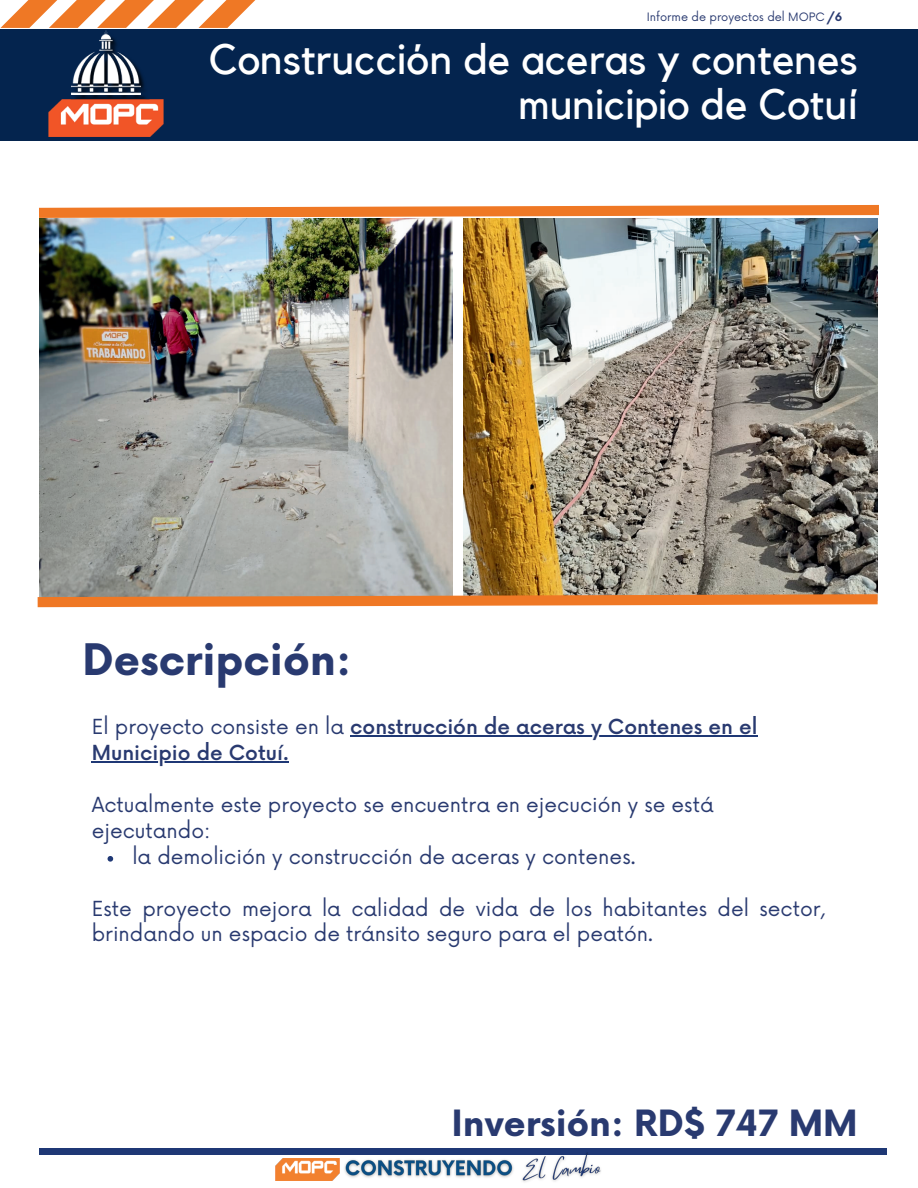
<style>
.page{position:relative;width:918px;height:1188px;background:#fff}
.page>*{position:absolute;margin:0;border:0;box-sizing:border-box;transform-origin:0 0}
.t1{font:42.3px/44.4px "Kollektif";color:#fff;text-align:right}
.t2{font:700 42.3px "Now";color:#293a70}
.t3{font:700 35.25px "Now";color:#293a70}
.t4{font:20.25px/25.8px "Now";color:#293a70}
.t5{font:500 20.25px/25.8px "Now";color:#293a70}
.t6{font:11.25px "Now";color:#293a70}
.s1{font-weight:700}
.s2{font-weight:400}
</style>
<div class="page">
<img style="left:39px;top:223px;width:414px;height:366px">
<img style="left:463px;top:223px;width:414px;height:366px">
<div style="left:0;top:29px;width:918px;height:112px;background:#04244e"></div>
<img style="left:48px;top:31px;width:116px;height:106px">
<img style="left:39px;top:204px;width:840px;height:19px">
<svg style="left:37px;top:589px;width:841px;height:19px;background:#d49362"></svg>
<div style="left:39px;top:1148px;width:848px;height:6px;background:#1f3875"></div>
<img style="left:517px;top:1152px;width:90px;height:30px">
<img style="left:344px;top:1156px;width:174px;height:26px">
<img style="left:275px;top:1159px;width:64px;height:21px">
<svg style="left:108px;top:856px;width:5px;height:6px"></svg>
<hr style="left:350px;top:736px;width:407px;height:1px;background:#1f3875">
<hr style="left:92px;top:761px;width:197px;height:2px;background:#1f3875">
<svg style="left:0;top:0;width:256px;height:28px"></svg>
<p class="t6" style="left:647px;top:7px;width:197px">Informe de proyectos del MOPC <span class="s1">/6</span></p>
<h1 class="t1" style="left:209px;top:38px;width:650px">Construcción de aceras y contenes municipio de Cotuí</h1>
<h1 class="t2" style="left:82px;top:628px;width:271px">Descripción:</h1>
<p class="t5" style="left:92px;top:713px;width:667px"><span class="s2">El proyecto consiste en la</span> construcción de aceras y Contenes en el<br>Municipio de Cotuí.</p>
<p class="t4" style="left:92px;top:790px;width:623px">Actualmente este proyecto se encuentra en ejecución y se está ejecutando:</p>
<p class="t4" style="left:132px;top:842px;width:505px">la demolición y construcción de aceras y contenes.</p>
<p class="t4" style="left:92px;top:894px;width:735px">Este proyecto mejora la calidad de vida de los habitantes del sector, brindando un espacio de tránsito seguro para el peatón.</p>
<h2 class="t3" style="left:452px;top:1097px;width:408px">Inversión: RD$ 747 MM</h2>
</div>
